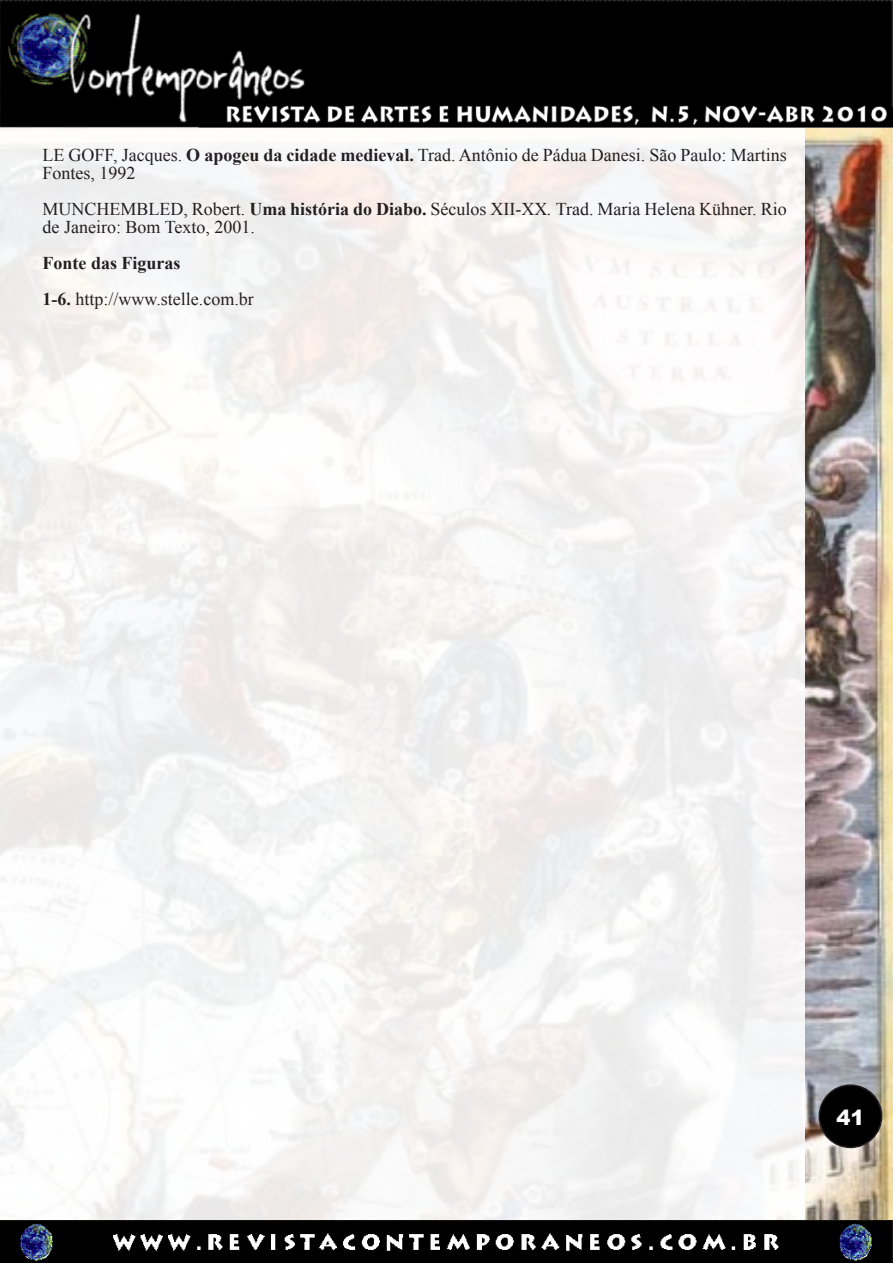
<style>
.page{position:relative;width:893px;height:1263px;background:#fff}
.page>*{position:absolute;margin:0;border:0;box-sizing:border-box;transform-origin:0 0}
.t1{font:900 21px "Arial";color:#fff}
.footnote_text{font:18px/18px "Times New Roman";color:#231f20}
.footnote_text-2{font:700 18px "Times New Roman";color:#231f20}
.s1{font-weight:700}
.s2{font-style:italic}
</style>
<div class="page">
<img style="left:805px;top:128px;width:88px;height:1092px">
<img style="left:0;top:1220px;width:893px;height:43px">
<div style="left:819px;top:1085px;width:63px;height:62px;background:#000;border-radius:50%"></div>
<div style="left:819px;top:1084px;width:63px;height:64px;border:2px solid #231f20;border-radius:50%"></div>
<img style="left:0;top:0;width:893px;height:128px">
<p class="footnote_text" style="left:43px;top:146px;width:746px">LE GOFF, Jacques. <span class="s1">O apogeu da cidade medieval.</span> Trad. Antônio de Pádua Danesi. São Paulo: Martins<br>Fontes, 1992</p>
<p class="footnote_text" style="left:43px;top:200px;width:746px">MUNCHEMBLED, Robert. <span class="s1">Uma história do Diabo.</span> Séculos XII-XX<span class="s2">.</span> Trad. Maria Helena Kühner. Rio de Janeiro: Bom Texto, 2001.</p>
<p class="footnote_text-2" style="left:43px;top:251px;width:140px">Fonte das Figuras</p>
<p class="footnote_text" style="left:43px;top:290px;width:213px"><span class="s1">1-6.</span> http://www.stelle.com.br</p>
<p class="t1" style="left:836px;top:1102px;width:30px">41</p>
</div>
